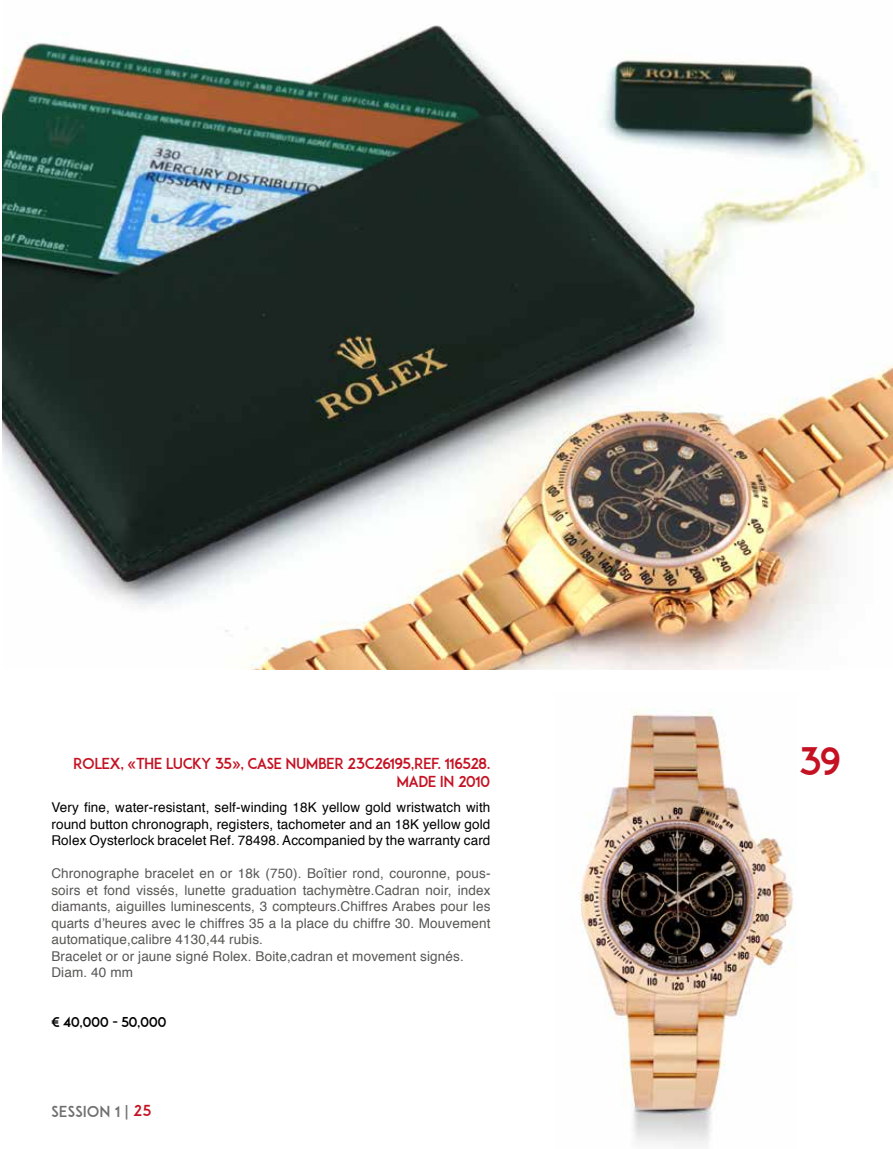
<style>
.page{position:relative;width:893px;height:1149px;background:#fff}
.page>*{position:absolute;margin:0;border:0;box-sizing:border-box;transform-origin:0 0}
.t1{font:37.5px "ADAM.CGPRO";color:#c51223}
.t2{font:15px/18px "ADAM.CGPRO";letter-spacing:-.04em;color:#c51223;text-align:right}
.t3{font:15px "ADAM.CGPRO";color:#706f6f}
.t4{font:13.5px/16.5px "Helvetica";letter-spacing:.01em;color:#585756}
.t5{font:13.5px/16.5px "Helvetica";letter-spacing:.01em;color:#000;text-align:justify}
.t6{font:13.5px "ADAM.CGPRO";letter-spacing:-.04em;color:#000}
.s1{color:#c51223}
</style>
<div class="page">
<img style="left:579px;top:709px;width:215px;height:436px">
<img style="left:2px;top:25px;width:891px;height:643px">
<p class="t2" style="left:73px;top:753px;width:419px">ROLEX, «THE LUCKY 35», CASE NUMBER 23C26195,REF. 116528.<br>MADE IN 2010</p>
<p class="t5" style="left:51px;top:799px;width:441px">Very fine, water-resistant, self-winding 18K yellow gold wristwatch with round button chronograph, registers, tachometer and an 18K yellow gold Rolex Oysterlock bracelet Ref. 78498. Accompanied by the warranty card</p>
<p class="t4" style="left:51px;top:865px;width:441px">Chronographe bracelet en or 18k (750). Boîtier rond, couronne, pous&shy;soirs et fond vissés, lunette graduation tachymètre.Cadran noir, index diamants, aiguilles luminescents, 3 compteurs.Chiffres Arabes pour les quarts d’heures avec le chiffres 35 a la place du chiffre 30. Mouvement automatique,calibre 4130,44 rubis.<br>Bracelet or or jaune signé Rolex. Boite,cadran et movement signés.<br>Diam. 40 mm</p>
<p class="t6" style="left:51px;top:1013px;width:117px">€ 40,000 - 50,000</p>
<p class="t3" style="left:51px;top:1101px;width:102px">SESSION 1 | <span class="s1">25</span></p>
<h1 class="t1" style="left:798px;top:738px;width:45px">39</h1>
</div>
